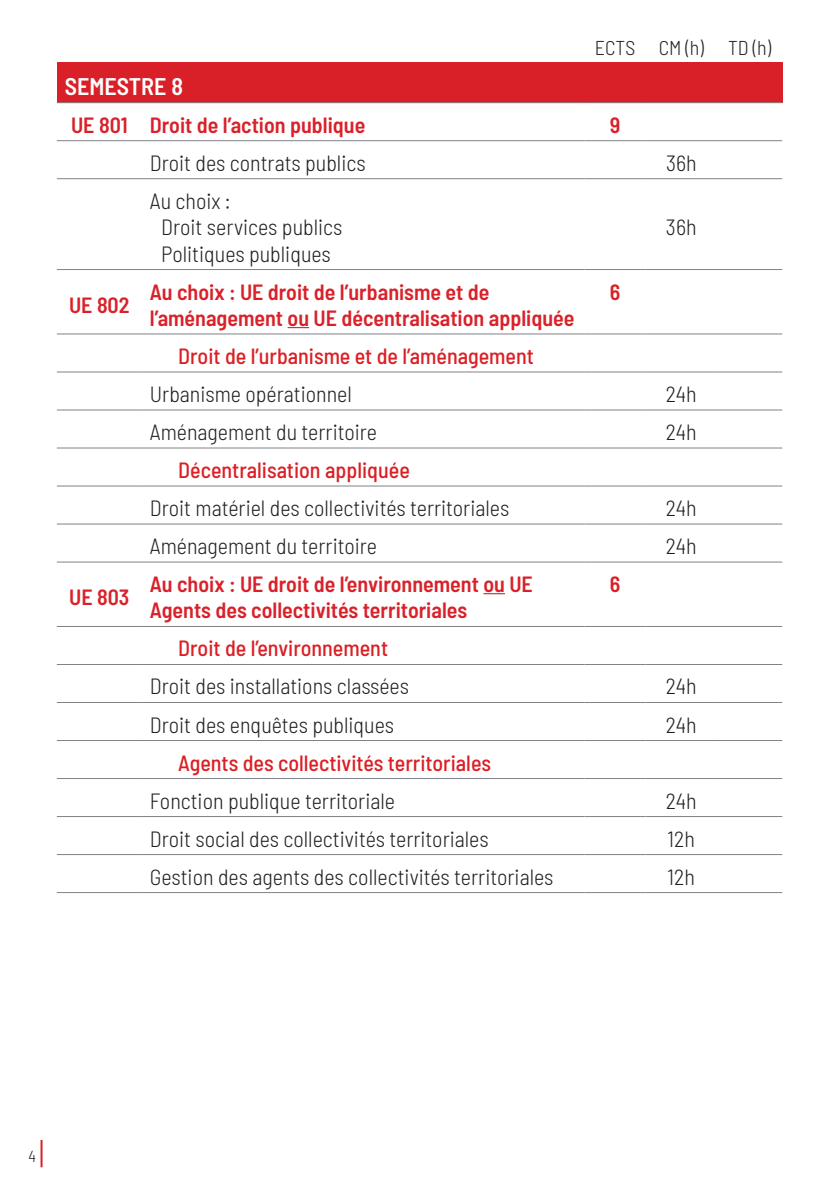
<style>
.page{position:relative;width:840px;height:1191px;background:#fff}
.page>*{position:absolute;margin:0;border:0;box-sizing:border-box;transform-origin:0 0}
.t1{font:600 semi-condensed 24px "Barlow";color:#fff}
.t2{font:300 semi-condensed 22px/26.4px "Barlow";color:#231f20}
.t3{font:600 semi-condensed 22px/26.4px "Barlow";color:#d9212a}
.t4{font:500 semi-condensed 22px "Barlow";color:#db1f25}
.t5{font:600 semi-condensed 22px "Barlow";color:#db1f25}
.t6{font:300 semi-condensed 20px "Barlow";color:#231f20}
.t7{font:300 semi-condensed 16px "Barlow";color:#231f20}
</style>
<div class="page">
<hr style="left:40px;top:1140px;width:2px;height:27px;background:#db1f25">
<div style="left:57px;top:63px;width:724px;height:40px;background:#d92028"></div>
<hr style="left:57px;top:626px;width:85px;height:1px;background:#808285">
<hr style="left:142px;top:626px;width:442px;height:1px;background:#808285">
<hr style="left:584px;top:626px;width:61px;height:1px;background:#808285">
<hr style="left:645px;top:626px;width:71px;height:1px;background:#808285">
<hr style="left:716px;top:626px;width:65px;height:1px;background:#808285">
<hr style="left:57px;top:740px;width:85px;height:1px;background:#808285">
<hr style="left:142px;top:740px;width:442px;height:1px;background:#808285">
<hr style="left:584px;top:740px;width:61px;height:1px;background:#808285">
<hr style="left:645px;top:740px;width:71px;height:1px;background:#808285">
<hr style="left:716px;top:740px;width:65px;height:1px;background:#808285">
<hr style="left:57px;top:664px;width:85px;height:1px;background:#808285">
<hr style="left:142px;top:664px;width:442px;height:1px;background:#808285">
<hr style="left:584px;top:664px;width:61px;height:1px;background:#808285">
<hr style="left:645px;top:664px;width:71px;height:1px;background:#808285">
<hr style="left:716px;top:664px;width:65px;height:1px;background:#808285">
<hr style="left:57px;top:140px;width:85px;height:1px;background:#808285">
<hr style="left:142px;top:140px;width:442px;height:1px;background:#808285">
<hr style="left:584px;top:140px;width:61px;height:1px;background:#808285">
<hr style="left:645px;top:140px;width:71px;height:1px;background:#808285">
<hr style="left:716px;top:140px;width:65px;height:1px;background:#808285">
<hr style="left:57px;top:334px;width:85px;height:1px;background:#808285">
<hr style="left:142px;top:334px;width:442px;height:1px;background:#808285">
<hr style="left:584px;top:334px;width:61px;height:1px;background:#808285">
<hr style="left:645px;top:334px;width:71px;height:1px;background:#808285">
<hr style="left:716px;top:334px;width:65px;height:1px;background:#808285">
<hr style="left:57px;top:486px;width:85px;height:1px;background:#808285">
<hr style="left:142px;top:486px;width:442px;height:1px;background:#808285">
<hr style="left:584px;top:486px;width:61px;height:1px;background:#808285">
<hr style="left:645px;top:486px;width:71px;height:1px;background:#808285">
<hr style="left:716px;top:486px;width:65px;height:1px;background:#808285">
<hr style="left:57px;top:524px;width:85px;height:1px;background:#808285">
<hr style="left:142px;top:524px;width:442px;height:1px;background:#808285">
<hr style="left:584px;top:524px;width:61px;height:1px;background:#808285">
<hr style="left:645px;top:524px;width:71px;height:1px;background:#808285">
<hr style="left:716px;top:524px;width:65px;height:1px;background:#808285">
<hr style="left:57px;top:102px;width:85px;height:1px;background:#808285">
<hr style="left:142px;top:102px;width:442px;height:1px;background:#808285">
<hr style="left:584px;top:102px;width:61px;height:1px;background:#808285">
<hr style="left:645px;top:102px;width:71px;height:1px;background:#808285">
<hr style="left:716px;top:102px;width:65px;height:1px;background:#808285">
<hr style="left:57px;top:178px;width:85px;height:1px;background:#808285">
<hr style="left:142px;top:178px;width:442px;height:1px;background:#808285">
<hr style="left:584px;top:178px;width:61px;height:1px;background:#808285">
<hr style="left:645px;top:178px;width:71px;height:1px;background:#808285">
<hr style="left:716px;top:178px;width:65px;height:1px;background:#808285">
<hr style="left:57px;top:269px;width:85px;height:1px;background:#808285">
<hr style="left:142px;top:269px;width:442px;height:1px;background:#808285">
<hr style="left:584px;top:269px;width:61px;height:1px;background:#808285">
<hr style="left:645px;top:269px;width:71px;height:1px;background:#808285">
<hr style="left:716px;top:269px;width:65px;height:1px;background:#808285">
<hr style="left:57px;top:372px;width:85px;height:1px;background:#808285">
<hr style="left:142px;top:372px;width:442px;height:1px;background:#808285">
<hr style="left:584px;top:372px;width:61px;height:1px;background:#808285">
<hr style="left:645px;top:372px;width:71px;height:1px;background:#808285">
<hr style="left:716px;top:372px;width:65px;height:1px;background:#808285">
<hr style="left:57px;top:410px;width:85px;height:1px;background:#808285">
<hr style="left:142px;top:410px;width:442px;height:1px;background:#808285">
<hr style="left:584px;top:410px;width:61px;height:1px;background:#808285">
<hr style="left:645px;top:410px;width:71px;height:1px;background:#808285">
<hr style="left:716px;top:410px;width:65px;height:1px;background:#808285">
<hr style="left:57px;top:448px;width:85px;height:1px;background:#808285">
<hr style="left:142px;top:448px;width:442px;height:1px;background:#808285">
<hr style="left:584px;top:448px;width:61px;height:1px;background:#808285">
<hr style="left:645px;top:448px;width:71px;height:1px;background:#808285">
<hr style="left:716px;top:448px;width:65px;height:1px;background:#808285">
<hr style="left:57px;top:562px;width:85px;height:1px;background:#808285">
<hr style="left:142px;top:562px;width:442px;height:1px;background:#808285">
<hr style="left:584px;top:562px;width:61px;height:1px;background:#808285">
<hr style="left:645px;top:562px;width:71px;height:1px;background:#808285">
<hr style="left:716px;top:562px;width:65px;height:1px;background:#808285">
<hr style="left:57px;top:702px;width:85px;height:1px;background:#808285">
<hr style="left:142px;top:702px;width:442px;height:1px;background:#808285">
<hr style="left:584px;top:702px;width:61px;height:1px;background:#808285">
<hr style="left:645px;top:702px;width:71px;height:1px;background:#808285">
<hr style="left:716px;top:702px;width:65px;height:1px;background:#808285">
<hr style="left:57px;top:778px;width:85px;height:1px;background:#808285">
<hr style="left:142px;top:778px;width:442px;height:1px;background:#808285">
<hr style="left:584px;top:778px;width:61px;height:1px;background:#808285">
<hr style="left:645px;top:778px;width:71px;height:1px;background:#808285">
<hr style="left:716px;top:778px;width:65px;height:1px;background:#808285">
<hr style="left:57px;top:816px;width:85px;height:1px;background:#808285">
<hr style="left:142px;top:816px;width:442px;height:1px;background:#808285">
<hr style="left:584px;top:816px;width:61px;height:1px;background:#808285">
<hr style="left:645px;top:816px;width:71px;height:1px;background:#808285">
<hr style="left:716px;top:816px;width:65px;height:1px;background:#808285">
<hr style="left:57px;top:854px;width:85px;height:1px;background:#808285">
<hr style="left:142px;top:854px;width:442px;height:1px;background:#808285">
<hr style="left:584px;top:854px;width:61px;height:1px;background:#808285">
<hr style="left:645px;top:854px;width:71px;height:1px;background:#808285">
<hr style="left:716px;top:854px;width:65px;height:1px;background:#808285">
<hr style="left:57px;top:892px;width:85px;height:1px;background:#808285">
<hr style="left:142px;top:892px;width:442px;height:1px;background:#808285">
<hr style="left:584px;top:892px;width:61px;height:1px;background:#808285">
<hr style="left:645px;top:892px;width:71px;height:1px;background:#808285">
<hr style="left:716px;top:892px;width:65px;height:1px;background:#808285">
<svg style="left:287px;top:327px;width:22px;height:1px"></svg>
<svg style="left:483px;top:593px;width:21px;height:1px"></svg>
<p class="t6" style="left:594px;top:33px;width:178px">ECTS CM (h) TD (h)</p>
<p class="t1" style="left:65px;top:69px;width:119px">SEMESTRE 8</p>
<p class="t3" style="left:71px;top:110px;width:295px">UE 801 Droit de l’action publique</p>
<p class="t5" style="left:609px;top:109px;width:12px">9</p>
<p class="t2" style="left:150px;top:148px;width:217px">Droit des contrats publics</p>
<p class="t2" style="left:665px;top:148px;width:32px">36h</p>
<p class="t2" style="left:161px;top:186px;width:183px;text-indent:-11px">Au choix :<br>Droit services publics<br>Politiques publiques</p>
<p class="t2" style="left:665px;top:212px;width:32px">36h</p>
<p class="t3" style="left:69px;top:290px;width:62px">UE 802</p>
<p class="t3" style="left:69px;top:582px;width:62px">UE 803</p>
<p class="t3" style="left:150px;top:277px;width:426px">Au choix : UE droit de l’urbanisme et de l’aménagement ou UE décentralisation appliquée</p>
<p class="t5" style="left:609px;top:276px;width:12px">6</p>
<p class="t4" style="left:178px;top:340px;width:357px">Droit de l’urbanisme et de l’aménagement</p>
<p class="t2" style="left:150px;top:379px;width:203px">Urbanisme opérationnel</p>
<p class="t2" style="left:665px;top:379px;width:32px">24h</p>
<p class="t2" style="left:150px;top:417px;width:229px">Aménagement du territoire</p>
<p class="t2" style="left:665px;top:417px;width:32px">24h</p>
<p class="t4" style="left:178px;top:454px;width:233px">Décentralisation appliquée</p>
<p class="t2" style="left:150px;top:493px;width:360px">Droit matériel des collectivités territoriales</p>
<p class="t2" style="left:665px;top:493px;width:32px">24h</p>
<p class="t2" style="left:150px;top:531px;width:229px">Aménagement du territoire</p>
<p class="t2" style="left:665px;top:531px;width:32px">24h</p>
<p class="t3" style="left:150px;top:569px;width:384px">Au choix : UE droit de l’environnement ou UE<br>Agents des collectivités territoriales</p>
<p class="t5" style="left:609px;top:568px;width:12px">6</p>
<p class="t4" style="left:178px;top:632px;width:211px">Droit de l’environnement</p>
<p class="t2" style="left:150px;top:671px;width:260px">Droit des installations classées</p>
<p class="t2" style="left:665px;top:671px;width:32px">24h</p>
<p class="t2" style="left:150px;top:709px;width:245px">Droit des enquêtes publiques</p>
<p class="t2" style="left:665px;top:709px;width:32px">24h</p>
<p class="t4" style="left:178px;top:746px;width:314px">Agents des collectivités territoriales</p>
<p class="t2" style="left:150px;top:785px;width:246px">Fonction publique territoriale</p>
<p class="t2" style="left:665px;top:785px;width:32px">24h</p>
<p class="t2" style="left:150px;top:823px;width:340px">Droit social des collectivités territoriales</p>
<p class="t2" style="left:667px;top:823px;width:29px">12h</p>
<p class="t2" style="left:150px;top:861px;width:405px">Gestion des agents des collectivités territoriales</p>
<p class="t2" style="left:667px;top:861px;width:29px">12h</p>
<p class="t7" style="left:28px;top:1144px;width:9px">4</p>
</div>
